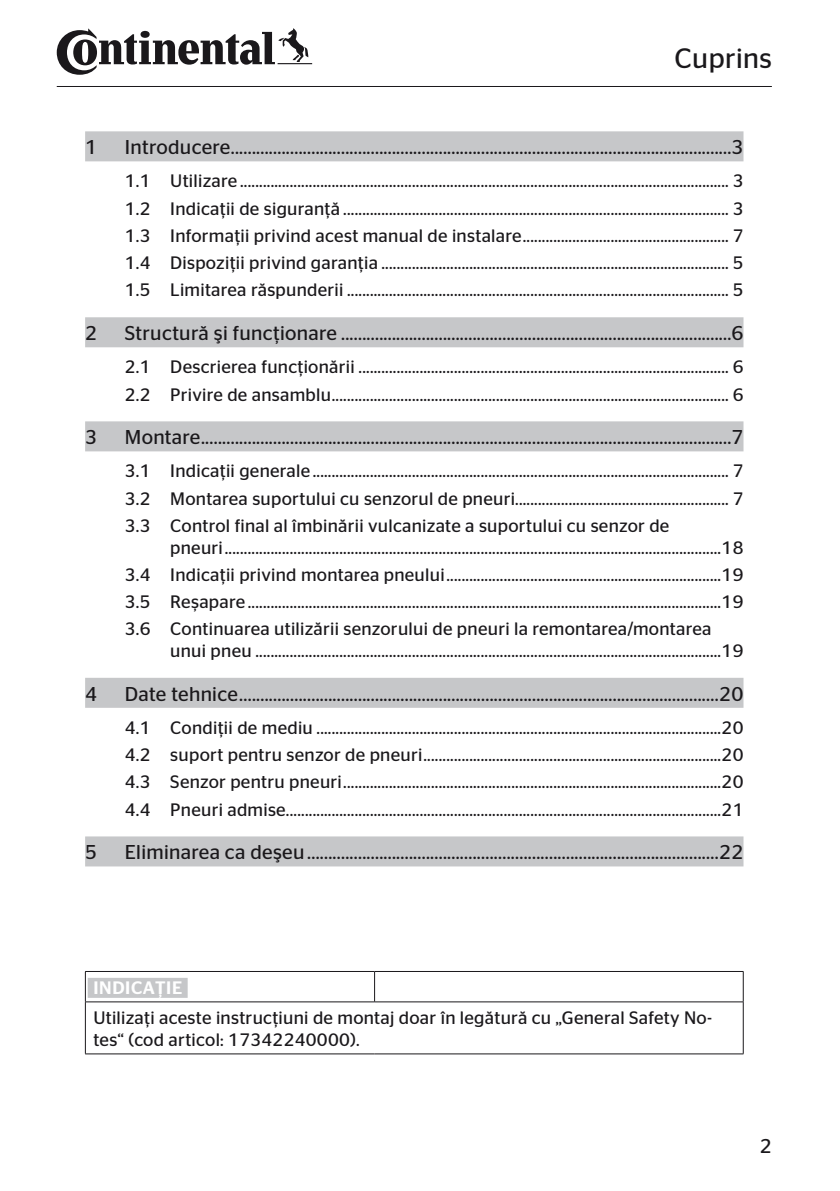
<style>
.page{position:relative;width:840px;height:1191px;background:#fff}
.page>*{position:absolute;margin:0;border:0;box-sizing:border-box;transform-origin:0 0}
.t1{font:28px "Continental Stag Sans";letter-spacing:.015em;color:#1a181b}
.t2{font:20px "Continental Stag Sans";letter-spacing:.015em;color:#1a181b}
.t3{font:18px/27.2px "Continental Stag Sans";letter-spacing:.015em;color:#1a181b;text-align:justify}
.t4{font:500 18px "Continental Stag Sans";letter-spacing:.035em;color:#fff}
</style>
<div class="page">
<hr style="left:57px;top:86px;width:714px;height:1px;background:#1a181b">
<svg style="left:57px;top:28px;width:255px;height:47px"></svg>
<div style="left:85px;top:131px;width:658px;height:30px;background:#c6c7c9"></div>
<div style="left:85px;top:317px;width:658px;height:30px;background:#c6c7c9"></div>
<div style="left:85px;top:421px;width:658px;height:30px;background:#c6c7c9"></div>
<div style="left:85px;top:678px;width:658px;height:30px;background:#c6c7c9"></div>
<div style="left:85px;top:836px;width:658px;height:30px;background:#c6c7c9"></div>
<hr style="left:742px;top:1002px;width:1px;height:51px;background:#1a181b">
<hr style="left:85px;top:971px;width:289px;height:1px;background:#1a181b">
<hr style="left:85px;top:971px;width:1px;height:30px;background:#1a181b">
<hr style="left:374px;top:971px;width:369px;height:1px;background:#1a181b">
<hr style="left:374px;top:971px;width:1px;height:30px;background:#1a181b">
<hr style="left:742px;top:971px;width:1px;height:30px;background:#1a181b">
<hr style="left:85px;top:1001px;width:289px;height:1px;background:#1a181b">
<hr style="left:85px;top:1002px;width:1px;height:51px;background:#1a181b">
<hr style="left:374px;top:1001px;width:369px;height:1px;background:#1a181b">
<hr style="left:85px;top:1053px;width:289px;height:1px;background:#1a181b">
<hr style="left:374px;top:1053px;width:369px;height:1px;background:#1a181b">
<div style="left:88px;top:977px;width:99px;height:20px;background:#c6c7c9"></div>
<h1 class="t1" style="left:674px;top:42px;width:99px">Cuprins</h1>
<p class="t2" style="left:85px;top:136px;width:13px">1</p>
<p class="t2" style="left:125px;top:136px;width:619px">Introducere......................................................................................................................3</p>
<p class="t3" style="left:125px;top:167px;width:619px">1.1 Utilizare ................................................................................................................................ 3<br>1.2 Indicații de siguranță ..................................................................................................... 3<br>1.3 Informații privind acest manual de instalare...................................................... 7<br>1.4 Dispoziții privind garanția ........................................................................................... 5<br>1.5 Limitarea răspunderii .................................................................................................... 5</p>
<p class="t2" style="left:85px;top:322px;width:13px">2</p>
<p class="t2" style="left:125px;top:322px;width:619px">Structură şi funcţionare ............................................................................................6</p>
<p class="t3" style="left:125px;top:353px;width:619px">2.1 Descrierea funcționării ................................................................................................. 6<br>2.2 Privire de ansamblu........................................................................................................ 6</p>
<p class="t2" style="left:85px;top:426px;width:13px">3</p>
<p class="t2" style="left:125px;top:426px;width:619px">Montare.............................................................................................................................7</p>
<p class="t3" style="left:125px;top:457px;width:619px">3.1 Indicații generale ............................................................................................................. 7<br>3.2 Montarea suportului cu senzorul de pneuri........................................................ 7<br>3.3 Control final al îmbinării vulcanizate a suportului cu senzor de</p>
<p class="t3" style="left:125px;top:533px;width:619px;text-indent:45px">pneuri..................................................................................................................................18<br>3.4 Indicații privind montarea pneului........................................................................19<br>3.5 Reșapare ............................................................................................................................19<br>3.6 Continuarea utilizării senzorului de pneuri la remontarea/montarea</p>
<p class="t3" style="left:170px;top:637px;width:574px">unui pneu ..........................................................................................................................19</p>
<p class="t2" style="left:85px;top:682px;width:13px">4</p>
<p class="t2" style="left:125px;top:682px;width:619px">Date tehnice.................................................................................................................20</p>
<p class="t3" style="left:125px;top:713px;width:619px">4.1 Condiții de mediu ..........................................................................................................20<br>4.2 suport pentru senzor de pneuri..............................................................................20<br>4.3 Senzor pentru pneuri...................................................................................................20<br>4.4 Pneuri admise..................................................................................................................21</p>
<p class="t2" style="left:85px;top:841px;width:13px">5</p>
<p class="t2" style="left:125px;top:841px;width:619px">Eliminarea ca deşeu.................................................................................................22</p>
<p class="t4" style="left:93px;top:977px;width:90px">INDICAȚIE</p>
<p class="t3" style="left:93px;top:1007px;width:620px;line-height:21.6px">Utilizați aceste instrucțiuni de montaj doar în legătură cu „General Safety No&shy;tes“ (cod articol: 17342240000).</p>
<p class="t2" style="left:759px;top:1134px;width:13px">2</p>
</div>
